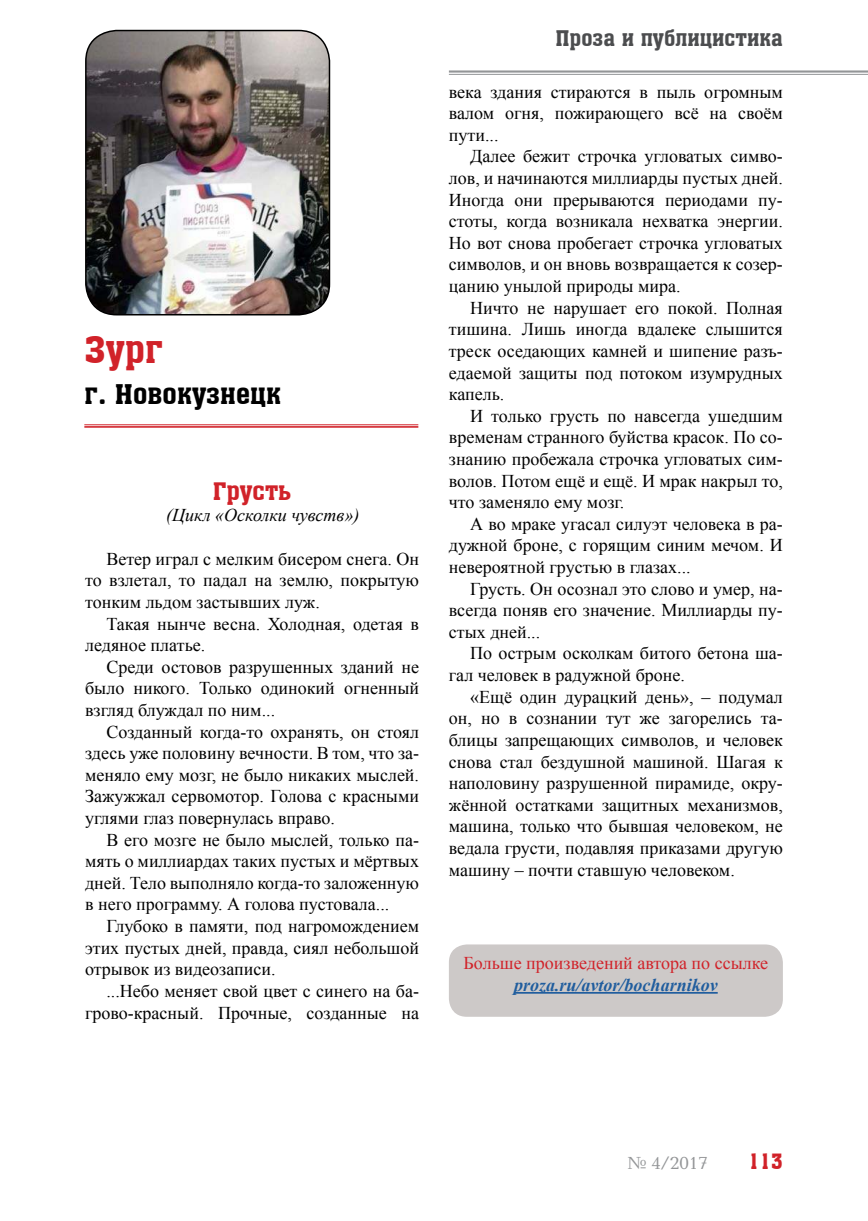
<style>
.page{position:relative;width:868px;height:1221px;background:#fff}
.page>*{position:absolute;margin:0;border:0;box-sizing:border-box;transform-origin:0 0}
.t1{font:36px "a Assuan";color:#d12229}
.t2{font:27px "a Assuan";color:#000}
.t3{font:24px "a Assuan";color:#d12229}
.t4{font:21px "a Assuan";color:#4c4d4f}
.t5{font:21px "a Assuan";color:#d12229}
.t6{font:18px/21.6px "Times New Roman";color:#000;text-align:justify}
.t7{font:18px "Times New Roman";color:#d12229}
.t8{font:italic 700 18px "Times New Roman";color:#205d9e}
.t9{font:italic 18px "Times New Roman";color:#000}
.t10{font:18px "Baltica C";color:#939597}
</style>
<div class="page">
<hr style="left:449px;top:70px;width:418px;height:3px;background:#939597">
<hr style="left:449px;top:74px;width:418px;height:1px;background:#939597">
<img style="left:86px;top:31px;width:243px;height:284px">
<div style="left:85px;top:30px;width:245px;height:285px;border:2px solid #000;border-radius:31px"></div>
<hr style="left:84px;top:424px;width:334px;height:1px;background:#d12229">
<hr style="left:84px;top:426px;width:334px;height:1px;background:#d12229">
<div style="left:449px;top:944px;width:333px;height:72px;background:#cdc9c8;border-radius:18px"></div>
<hr style="left:514px;top:991px;width:203px;height:2px;background:#205d9e">
<h1 class="t1" style="left:84px;top:331px;width:80px">Зург</h1>
<h2 class="t2" style="left:84px;top:380px;width:198px">г. Новокузнецк</h2>
<h3 class="t3" style="left:213px;top:478px;width:80px">Грусть</h3>
<p class="t9" style="left:166px;top:503px;width:195px">(Цикл «Осколки чувств»)</p>
<p class="t6" style="left:85px;top:547px;width:335px;text-indent:21px">Ветер играл с мелким бисером снега. Он то взлетал, то падал на землю, покрытую тонким льдом застывших луж.</p>
<p class="t6" style="left:85px;top:612px;width:335px;text-indent:21px">Такая нынче весна. Холодная, одетая в ледяное платье.</p>
<p class="t6" style="left:85px;top:655px;width:335px;text-indent:21px">Среди остовов разрушенных зданий не было никого. Только одинокий огненный взгляд блуждал по ним...</p>
<p class="t6" style="left:85px;top:720px;width:335px;text-indent:21px">Созданный когда-то охранять, он стоял здесь уже половину вечности. В том, что за&shy;меняло ему мозг, не было никаких мыслей.<br>Зажужжал сервомотор. Голова с красными углями глаз повернулась вправо.</p>
<p class="t6" style="left:85px;top:828px;width:335px;text-indent:21px">В его мозге не было мыслей, только па&shy;мять о миллиардах таких пустых и мёртвых дней. Тело выполняло когда-то заложенную в него программу. А голова пустовала...</p>
<p class="t6" style="left:85px;top:914px;width:335px;text-indent:21px">Глубоко в памяти, под нагромождением этих пустых дней, правда, сиял небольшой отрывок из видеозаписи.</p>
<p class="t6" style="left:85px;top:979px;width:335px;text-align:right">...Небо меняет свой цвет с синего на ба&shy;грово-красный. Прочные, созданные на</p>
<p class="t4" style="left:555px;top:27px;width:229px">Проза и публицистика</p>
<p class="t6" style="left:449px;top:80px;width:335px">века здания стираются в пыль огромным валом огня, пожирающего всё на своём пути...</p>
<p class="t6" style="left:449px;top:145px;width:335px;text-indent:21px">Далее бежит строчка угловатых симво&shy;лов, и начинаются миллиарды пустых дней.<br>Иногда они прерываются периодами пу&shy;стоты, когда возникала нехватка энергии.<br>Но вот снова пробегает строчка угловатых символов, и он вновь возвращается к созер&shy;цанию унылой природы мира.</p>
<p class="t6" style="left:449px;top:296px;width:335px;text-indent:21px">Ничто не нарушает его покой. Полная тишина. Лишь иногда вдалеке слышится треск оседающих камней и шипение разъ&shy;едаемой защиты под потоком изумрудных капель.</p>
<p class="t6" style="left:449px;top:404px;width:335px;text-indent:21px">И только грусть по навсегда ушедшим временам странного буйства красок. По со&shy;знанию пробежала строчка угловатых сим&shy;волов. Потом ещё и ещё. И мрак накрыл то, что заменяло ему мозг.</p>
<p class="t6" style="left:449px;top:512px;width:335px;text-indent:21px">А во мраке угасал силуэт человека в ра&shy;дужной броне, с горящим синим мечом. И невероятной грустью в глазах...</p>
<p class="t6" style="left:449px;top:577px;width:335px;text-indent:21px">Грусть. Он осознал это слово и умер, на&shy;всегда поняв его значение. Миллиарды пу&shy;стых дней...</p>
<p class="t6" style="left:449px;top:642px;width:335px;text-indent:21px">По острым осколкам битого бетона ша&shy;гал человек в радужной броне.</p>
<p class="t6" style="left:449px;top:685px;width:335px;text-indent:21px">«Ещё один дурацкий день», – подумал он, но в сознании тут же загорелись та&shy;блицы запрещающих символов, и человек снова стал бездушной машиной. Шагая к наполовину разрушенной пирамиде, окру&shy;жённой остатками защитных механизмов, машина, только что бывшая человеком, не ведала грусти, подавляя приказами другую машину – почти ставшую человеком.</p>
<p class="t7" style="left:463px;top:951px;width:306px">Больше произведений автора по ссылке</p>
<p class="t8" style="left:514px;top:972px;width:205px">proza.ru/avtor/bocharnikov</p>
<p class="t10" style="left:627px;top:1151px;width:82px">№ 4/2017</p>
<p class="t5" style="left:748px;top:1149px;width:36px">113</p>
</div>
